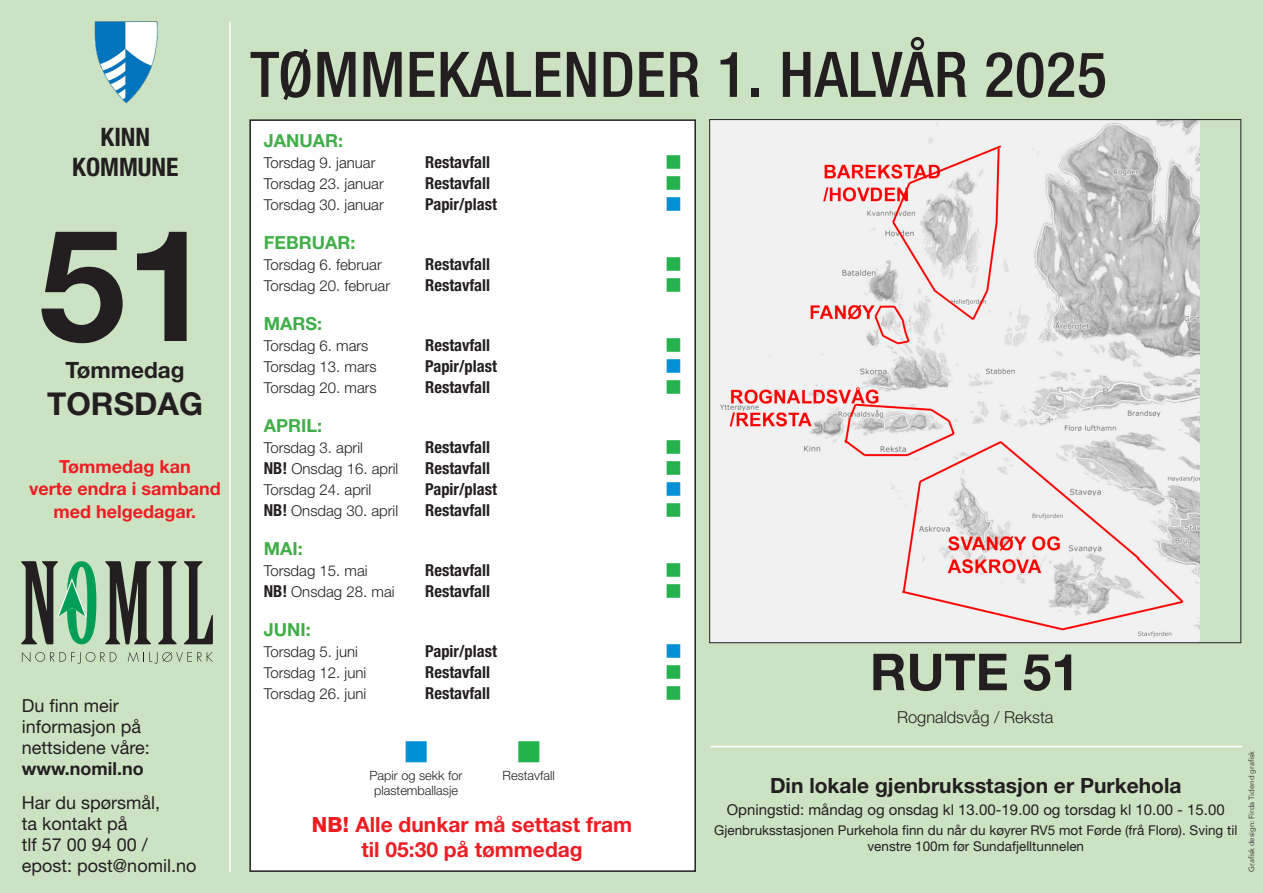
<style>
.page{position:relative;width:1263px;height:893px;background:#cce3c3}
.page>*{position:absolute;margin:0;border:0;box-sizing:border-box;transform-origin:0 0}
.t1{font:700 156px "Helvetica Neue LT Std";color:#231f20}
.t2{font:500 condensed 63px "Helvetica Neue LT Std";letter-spacing:.01em;color:#231f20}
.t3{font:700 51px "Helvetica Neue LT Std";color:#231f20}
.t4{font:700 31.5px "Helvetica Neue LT Std";color:#231f20}
.t5{font:700 condensed 25.5px/30.6px "Helvetica Neue LT Std";color:#231f20;text-align:center}
.t6{font:700 22.5px "Helvetica Neue LT Std";color:#231f20}
.t7{font:700 21px/25.5px "Helvetica Neue LT Std";color:#ee1d23;text-align:center}
.t8{font:700 21px "Helvetica Neue LT Std";color:#231f20}
.t9{font:18px/21px "Helvetica Neue LT Std";color:#231f20}
.t10{font:700 18px/22.5px "Helvetica Neue LT Std";color:#ee1d23;text-align:center}
.Normal_tekst{font:700 18px "Helvetica Neue LT Std";color:#40ae49}
.Normal_tekst-2{font:700 condensed 16.5px "Helvetica Neue LT Std";color:#231f20}
.t11{font:300 16.5px "Helvetica Neue LT Std";color:#231f20}
.Normal_tekst-3{font:300 15px "Helvetica Neue LT Std";color:#231f20}
.t12{font:15px "Helvetica Neue LT Std";color:#231f20}
.t13{font:13.5px/16.2px "Helvetica Neue LT Std";color:#231f20;text-align:center}
.t14{font:300 12.75px "Helvetica Neue LT Std";color:#231f20}
.t15{font:7.5px "Avenir Next";color:#231f20}
.s1{font-weight:700}
.s2{font-weight:700;font-stretch:condensed;font-size:16.5px}
.s3{font-weight:800}
</style>
<div class="page">
<img style="left:91px;top:21px;width:68px;height:85px">
<div style="left:250px;top:120px;width:445px;height:751px;background:#fff"></div>
<div style="left:249px;top:119px;width:447px;height:753px;border:2px solid #231f20"></div>
<svg style="left:22px;top:652px;width:95px;height:12px"></svg>
<svg style="left:128px;top:652px;width:85px;height:12px"></svg>
<svg style="left:105px;top:561px;width:46px;height:83px;background:#6b7265"></svg>
<svg style="left:158px;top:561px;width:19px;height:83px;background:#798272"></svg>
<svg style="left:184px;top:561px;width:29px;height:83px;background:#899582"></svg>
<svg style="left:21px;top:561px;width:75px;height:83px;background:#6e9e7e"></svg>
<img style="left:711px;top:121px;width:488px;height:520px">
<hr style="left:229px;top:21px;width:2px;height:851px;background:#fff">
<hr style="left:710px;top:746px;width:532px;height:1px;background:#fff">
<p class="t5" style="left:72px;top:121px;width:108px">KINN<br>KOMMUNE</p>
<p class="t1" style="left:39px;top:189px;width:175px">51</p>
<p class="t6" style="left:66px;top:356px;width:121px">Tømmedag</p>
<p class="t4" style="left:47px;top:385px;width:157px">TORSDAG</p>
<p class="t10" style="left:29px;top:455px;width:193px">Tømmedag kan<br>verte endra i samband med helgedagar.</p>
<p class="t9" style="left:22px;top:695px;width:130px">Du finn meir informasjon på nettsidene våre: <span class="s1">www.nomil.no</span></p>
<p class="t9" style="left:22px;top:792px;width:140px">Har du spørsmål, ta kontakt på</p>
<p class="t9" style="left:22px;top:834px;width:176px">tlf 57 00 94 00 / epost: post@nomil.no</p>
<p class="t2" style="left:250px;top:37px;width:858px">TØMMEKALENDER 1. HALVÅR 2025</p>
<p class="Normal_tekst" style="left:264px;top:129px;width:81px">JANUAR:</p>
<p class="Normal_tekst-3" style="left:264px;top:153px;width:113px">Torsdag 9. januar</p>
<p class="Normal_tekst-2" style="left:425px;top:152px;width:66px">Restavfall</p>
<p class="Normal_tekst-3" style="left:264px;top:174px;width:122px">Torsdag 23. januar</p>
<p class="Normal_tekst-2" style="left:425px;top:173px;width:66px">Restavfall</p>
<p class="Normal_tekst-3" style="left:264px;top:195px;width:122px">Torsdag 30. januar</p>
<p class="Normal_tekst-2" style="left:425px;top:194px;width:73px">Papir/plast</p>
<p class="Normal_tekst" style="left:264px;top:231px;width:93px">FEBRUAR:</p>
<p class="Normal_tekst-3" style="left:264px;top:255px;width:120px">Torsdag 6. februar</p>
<p class="Normal_tekst-2" style="left:425px;top:254px;width:66px">Restavfall</p>
<p class="Normal_tekst-3" style="left:264px;top:276px;width:128px">Torsdag 20. februar</p>
<p class="Normal_tekst-2" style="left:425px;top:275px;width:66px">Restavfall</p>
<p class="Normal_tekst" style="left:264px;top:312px;width:60px">MARS:</p>
<p class="Normal_tekst-3" style="left:264px;top:336px;width:106px">Torsdag 6. mars</p>
<p class="Normal_tekst-2" style="left:425px;top:335px;width:66px">Restavfall</p>
<p class="Normal_tekst-3" style="left:264px;top:357px;width:115px">Torsdag 13. mars</p>
<p class="Normal_tekst-2" style="left:425px;top:356px;width:73px">Papir/plast</p>
<p class="Normal_tekst-3" style="left:264px;top:378px;width:115px">Torsdag 20. mars</p>
<p class="Normal_tekst-2" style="left:425px;top:377px;width:66px">Restavfall</p>
<p class="Normal_tekst" style="left:264px;top:414px;width:60px">APRIL:</p>
<p class="Normal_tekst-3" style="left:264px;top:438px;width:101px">Torsdag 3. april</p>
<p class="Normal_tekst-2" style="left:425px;top:437px;width:66px">Restavfall</p>
<p class="Normal_tekst-3" style="left:264px;top:459px;width:136px"><span class="s2">NB!</span> Onsdag 16. april</p>
<p class="Normal_tekst-2" style="left:425px;top:458px;width:66px">Restavfall</p>
<p class="Normal_tekst-3" style="left:264px;top:480px;width:109px">Torsdag 24. april</p>
<p class="Normal_tekst-2" style="left:425px;top:479px;width:73px">Papir/plast</p>
<p class="Normal_tekst-3" style="left:264px;top:501px;width:136px"><span class="s2">NB!</span> Onsdag 30. april</p>
<p class="Normal_tekst-2" style="left:425px;top:500px;width:66px">Restavfall</p>
<p class="Normal_tekst" style="left:264px;top:537px;width:40px">MAI:</p>
<p class="Normal_tekst-3" style="left:264px;top:561px;width:105px">Torsdag 15. mai</p>
<p class="Normal_tekst-2" style="left:425px;top:560px;width:66px">Restavfall</p>
<p class="Normal_tekst-3" style="left:264px;top:582px;width:132px"><span class="s2">NB!</span> Onsdag 28. mai</p>
<p class="Normal_tekst-2" style="left:425px;top:581px;width:66px">Restavfall</p>
<p class="Normal_tekst" style="left:264px;top:618px;width:48px">JUNI:</p>
<p class="Normal_tekst-3" style="left:264px;top:642px;width:96px">Torsdag 5. juni</p>
<p class="Normal_tekst-2" style="left:425px;top:641px;width:73px">Papir/plast</p>
<p class="Normal_tekst-3" style="left:264px;top:663px;width:104px">Torsdag 12. juni</p>
<p class="Normal_tekst-2" style="left:425px;top:662px;width:66px">Restavfall</p>
<p class="Normal_tekst-3" style="left:264px;top:684px;width:104px">Torsdag 26. juni</p>
<p class="Normal_tekst-2" style="left:425px;top:683px;width:66px">Restavfall</p>
<p class="t3" style="left:870px;top:640px;width:211px">RUTE 51</p>
<p class="t11" style="left:897px;top:707px;width:158px">Rognaldsvåg / Reksta</p>
<p class="t14" style="left:369px;top:767px;width:95px">Papir og sekk for</p>
<p class="t14" style="left:502px;top:767px;width:54px">Restavfall</p>
<p class="t14" style="left:374px;top:783px;width:85px">plastemballasje</p>
<p class="t7" style="left:312px;top:811px;width:322px"><span class="s3">NB!</span> Alle dunkar må settast fram til 05:30 på tømmedag</p>
<p class="t8" style="left:770px;top:772px;width:413px">Din lokale gjenbruksstasjon er Purkehola</p>
<p class="t12" style="left:727px;top:800px;width:500px">Opningstid: måndag og onsdag kl 13.00-19.00 og torsdag kl 10.00 - 15.00</p>
<p class="t13" style="left:714px;top:822px;width:525px">Gjenbruksstasjonen Purkehola finn du når du køyrer RV5 mot Førde (frå Florø). Sving til venstre 100m før Sundafjelltunnelen</p>
<p class="t15" style="left:1245px;top:872px;width:122px;rotate:-90deg">Grafisk design: Firda Tidend grafisk</p>
</div>
